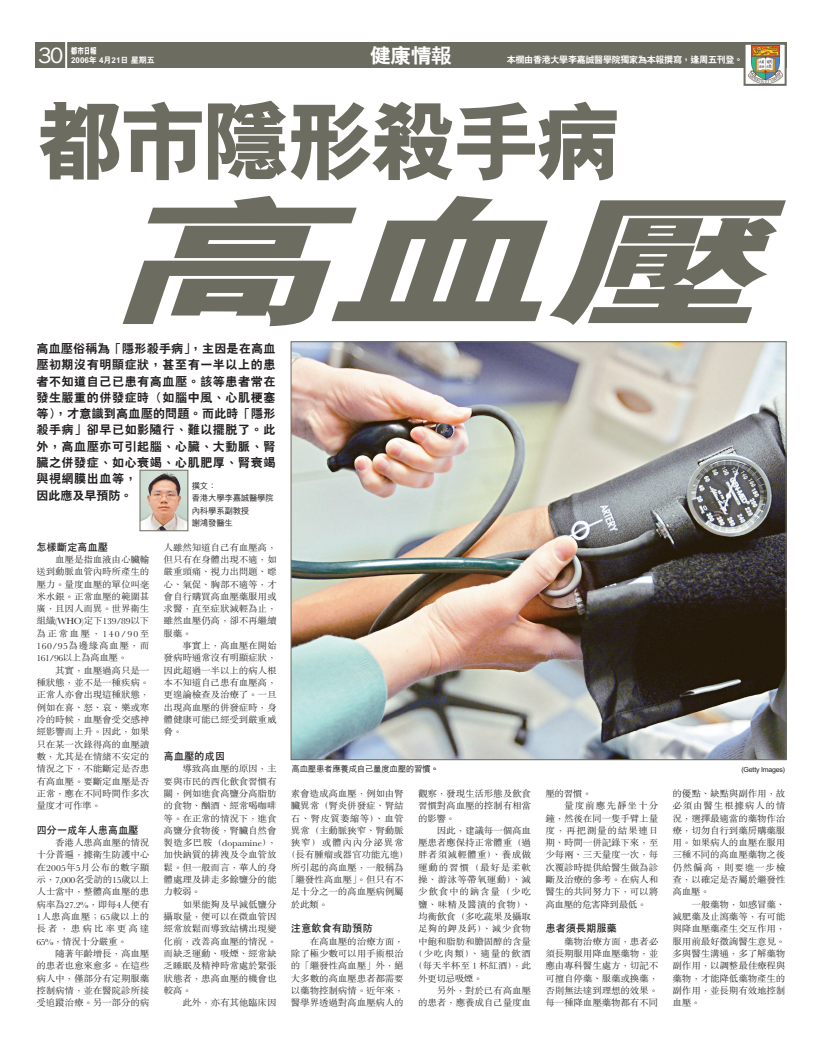
<style>
.page{position:relative;width:822px;height:1049px;background:#fff}
.page>*{position:absolute;margin:0;border:0;box-sizing:border-box;transform-origin:0 0}
.t1{font:italic 800 144px "M Hei";color:#6d6c61;scale:1.6 1}
.t2{font:800 88px "M Hei";letter-spacing:-.055em;color:#6d6c61}
.t3{font:22px "Franklin Gothic IT Cby BT";color:#fff}
.t4{font:800 20px "C Hei 2";color:#fff;scale:1.05 1}
.t5{font:800 12px/16.3px "C Hei 2";letter-spacing:.05em;color:#231f20}
.t6{font:700 10.5px "C Hei 2";letter-spacing:-.03em;color:#231f20}
.t7{font:300 9.2px/12.3px "M Sung";letter-spacing:-.025em;color:#231f20;text-align:justify;scale:1.05 1}
.t8{font:300 9.2px "M Sung";letter-spacing:.02em;color:#231f20;scale:1.05 1}
.t9{font:300 9.2px "M Sung";letter-spacing:.07em;color:#231f20;scale:1.05 1}
.t10{font:300 9.2px "M Sung";letter-spacing:.065em;color:#231f20;scale:1.05 1}
.t11{font:300 9.2px "M Sung";letter-spacing:-.05em;color:#231f20;scale:1.05 1}
.t12{font:300 9.2px "M Sung";letter-spacing:.095em;color:#231f20;scale:1.05 1}
.t13{font:800 9px "C Hei 2";letter-spacing:-.03em;color:#fff}
.t14{font:800 8.6px "M Hei";color:#fff;scale:.78 1}
.t15{font:500 8.5px/12.3px "M Hei";letter-spacing:-.04em;color:#231f20}
.t16{font:800 8px "C Hei 2";color:#fff}
.t17{font:500 7px "M Hei";letter-spacing:-.03em;color:#231f20}
</style>
<div class="page">
<img style="left:293px;top:343px;width:492px;height:415px">
<div style="left:35px;top:43px;width:752px;height:25px;background:#6d6c61"></div>
<hr style="left:65px;top:42px;width:2px;height:27px;background:#fff">
<div style="left:745px;top:44px;width:41px;height:41px;background:#fff"></div>
<img style="left:748px;top:46px;width:34px;height:37px">
<div style="left:744px;top:43px;width:43px;height:43px;border:2px solid #6d6c61"></div>
<img style="left:142px;top:472px;width:44px;height:57px">
<div style="left:140px;top:470px;width:48px;height:61px;border:1px solid #6d6c61"></div>
<p class="t16" style="left:71px;top:56px;width:85px">2006年 4月21日星期五</p>
<h3 class="t4" style="left:370px;top:45px;width:80px">健康情報</h3>
<p class="t13" style="left:507px;top:55px;width:238px">本欄由香港大學李嘉誠醫學院獨家為本報撰寫，逢周五刊登。</p>
<h3 class="t3" style="left:38px;top:47px;width:26px">30</h3>
<p class="t14" style="left:71px;top:46px;width:35px">都市日報</p>
<h2 class="t2" style="left:36px;top:95px;width:588px">都市隱形殺手病</h2>
<h1 class="t1" style="left:104px;top:186px;width:455px">高血壓</h1>
<h3 class="t5" style="left:36px;top:341px;width:240px">高血壓俗稱為「隱形殺手病」，主因是在高血壓初期沒有明顯症狀，甚至有一半以上的患者不知道自己已患有高血壓。該等患者常在發生嚴重的併發症時（如腦中風、心肌梗塞等），才意識到高血壓的問題。而此時「隱形殺手病」卻早已如影隨行、難以擺脫了。此外，高血壓亦可引起腦、心臟、大動脈、腎臟之併發症、如心衰竭、心肌肥厚、腎衰竭與視網膜出血等，<br>因此應及早預防。</h3>
<p class="t15" style="left:192px;top:480px;width:84px">撰文：<br>香港大學李嘉誠醫學院內科學系副教授<br>謝鴻發醫生</p>
<p class="t6" style="left:36px;top:541px;width:73px">怎樣斷定高血壓</p>
<p class="t7" style="left:36px;top:554px;width:109px;text-indent:19px">血壓是指血液由心臟輸送到動脈血管內時所產生的壓力。量度血壓的單位叫毫米水銀。正常血壓的範圍甚廣，且因人而異。世界衛生組織(WHO)定下139/89以下為正常血壓，140/90至160/95為邊緣高血壓，而161/96以上為高血壓。</p>
<p class="t7" style="left:36px;top:665px;width:109px;text-indent:19px">其實，血壓過高只是一種狀態，並不是一種疾病。正常人亦會出現這種狀態，例如在喜、怒、哀、樂或寒冷的時候，血壓會受交感神經影響而上升。因此，如果只在某一次錄得高的血壓讀數，尤其是在情緒不安定的情況之下，不能斷定是否患有高血壓。要斷定血壓是否正常，應在不同時間作多次量度才可作準。</p>
<p class="t6" style="left:36px;top:824px;width:104px">四分一成年人患高血壓</p>
<p class="t7" style="left:36px;top:837px;width:109px;text-indent:19px">香港人患高血壓的情況十分普遍，據衛生防護中心在2005年5月公布的數字顯示，7,000名受訪的15歲以上人士當中，整體高血壓的患病率為27.2%，即每4人便有1人患高血壓；65歲以上的長者，患病比率更高達65%，情況十分嚴重。</p>
<p class="t7" style="left:36px;top:948px;width:109px;text-indent:19px">隨著年齡增長，高血壓的患者也愈來愈多。在這些病人中，僅部分有定期服藥控制病情，並在醫院診所接受追蹤治療。另一部分的病</p>
<p class="t7" style="left:164px;top:542px;width:109px">人雖然知道自己有血壓高，但只有在身體出現不適，如嚴重頭痛、視力出問題、噁心、氣促、胸部不適等，才會自行購買高血壓藥服用或求醫，直至症狀減輕為止，雖然血壓仍高，卻不再繼續服藥。</p>
<p class="t7" style="left:164px;top:640px;width:109px;text-indent:19px">事實上，高血壓在開始發病時通常沒有明顯症狀，因此超過一半以上的病人根本不知道自己患有血壓高，更遑論檢查及治療了。一旦出現高血壓的併發症時，身體健康可能已經受到嚴重威脅。</p>
<p class="t6" style="left:164px;top:751px;width:63px">高血壓的成因</p>
<p class="t7" style="left:164px;top:763px;width:109px;text-indent:19px">導致高血壓的原因，主要與市民的西化飲食習慣有關，例如進食高鹽分高脂肪的食物、酗酒、經常喝咖啡等。在正常的情況下，進食高鹽分食物後，腎臟自然會製造多巴胺（dopamine），加快鈉質的排洩及令血管放鬆。但一般而言，華人的身體處理及排走多餘鹽分的能力較弱。</p>
<p class="t7" style="left:164px;top:899px;width:109px;text-indent:19px">如果能夠及早減低鹽分攝取量，便可以在微血管因經常放鬆而導致結構出現變化前，改善高血壓的情況。而缺乏運動、吸煙、經常缺乏睡眠及精神時常處於緊張狀態者，患高血壓的機會也較高。</p>
<p class="t7" style="left:182px;top:997px;width:91px">此外，亦有其他臨床因</p>
<p class="t15" style="left:292px;top:763px;width:149px">高血壓患者應養成自己量度血壓的習慣。</p>
<p class="t17" style="left:742px;top:766px;width:45px">(Getty Images)</p>
<p class="t7" style="left:291px;top:788px;width:109px">素會造成高血壓，例如由腎</p>
<p class="t7" style="left:291px;top:800px;width:109px">臟異常（腎炎併發症、腎結</p>
<p class="t8" style="left:291px;top:813px;width:109px">石、腎皮質萎縮等）、血管</p>
<p class="t7" style="left:291px;top:825px;width:109px">異常（主動脈狹窄、腎動脈</p>
<p class="t9" style="left:291px;top:838px;width:109px">狹窄）或體內內分泌異常</p>
<p class="t7" style="left:286px;top:849px;width:118px">（長有腫瘤或器官功能亢進）</p>
<p class="t7" style="left:291px;top:862px;width:109px">所引起的高血壓，一般稱為</p>
<p class="t7" style="left:286px;top:874px;width:114px">「繼發性高血壓」。但只有不</p>
<p class="t7" style="left:291px;top:886px;width:109px">足十分之一的高血壓病例屬</p>
<p class="t7" style="left:291px;top:899px;width:37px">於此類。</p>
<p class="t6" style="left:291px;top:923px;width:83px">注意飲食有助預防</p>
<p class="t7" style="left:291px;top:936px;width:109px;text-indent:19px">在高血壓的治療方面，除了極少數可以用手術根治的「繼發性高血壓」外，絕大多數的高血壓患者都需要以藥物控制病情。近年來，醫學界透過對高血壓病人的</p>
<p class="t7" style="left:418px;top:788px;width:109px">觀察，發現生活形態及飲食習慣對高血壓的控制有相當的影響。</p>
<p class="t7" style="left:437px;top:825px;width:91px">因此，建議每一個高血</p>
<p class="t7" style="left:418px;top:837px;width:109px">壓患者應保持正常體重（過</p>
<p class="t8" style="left:418px;top:850px;width:109px">胖者須減輕體重）、養成做</p>
<p class="t9" style="left:418px;top:863px;width:109px">運動的習慣（最好是柔軟</p>
<p class="t8" style="left:418px;top:875px;width:109px">操、游泳等帶氧運動）、減</p>
<p class="t9" style="left:418px;top:887px;width:109px">少飲食中的鈉含量（少吃</p>
<p class="t8" style="left:418px;top:900px;width:109px">鹽、味精及醬漬的食物）、</p>
<p class="t7" style="left:418px;top:911px;width:109px">均衡飲食（多吃蔬果及攝取</p>
<p class="t8" style="left:418px;top:924px;width:109px">足夠的鉀及鈣）、減少食物</p>
<p class="t7" style="left:418px;top:936px;width:109px">中飽和脂肪和膽固醇的含量</p>
<p class="t10" style="left:413px;top:949px;width:114px">（少吃肉類）、適量的飲酒</p>
<p class="t7" style="left:413px;top:960px;width:114px">（每天半杯至１杯紅酒），此</p>
<p class="t7" style="left:418px;top:973px;width:63px">外更切忌吸煙。</p>
<p class="t7" style="left:437px;top:985px;width:91px">另外，對於已有高血壓</p>
<p class="t7" style="left:418px;top:997px;width:109px">的患者，應養成自己量度血</p>
<p class="t7" style="left:545px;top:788px;width:46px">壓的習慣。</p>
<p class="t12" style="left:564px;top:801px;width:91px">量度前應先靜坐十分</p>
<p class="t7" style="left:545px;top:812px;width:109px">鐘，然後在同一隻手臂上量</p>
<p class="t9" style="left:545px;top:826px;width:109px">度，再把測量的結果連日</p>
<p class="t7" style="left:545px;top:837px;width:109px">期、時間一併記錄下來，至</p>
<p class="t7" style="left:545px;top:849px;width:109px">少每兩、三天量度一次，每</p>
<p class="t7" style="left:545px;top:862px;width:109px">次覆診時提供給醫生做為診</p>
<p class="t7" style="left:545px;top:874px;width:109px">斷及治療的參考。在病人和</p>
<p class="t7" style="left:545px;top:886px;width:109px">醫生的共同努力下，可以將</p>
<p class="t11" style="left:545px;top:900px;width:98px">高血壓的危害降到最低。</p>
<p class="t6" style="left:545px;top:923px;width:73px">患者須長期服藥</p>
<p class="t7" style="left:545px;top:936px;width:109px;text-indent:19px">藥物治療方面，患者必須長期服用降血壓藥物，並應由專科醫生處方，切記不可擅自停藥、服藥或換藥，否則無法達到理想的效果。每一種降血壓藥物都有不同</p>
<p class="t7" style="left:673px;top:788px;width:109px">的優點、缺點與副作用，故必須由醫生根據病人的情況，選擇最適當的藥物作治療，切勿自行到藥房購藥服用。如果病人的血壓在服用三種不同的高血壓藥物之後仍然偏高，則要進一步檢查，以確定是否屬於繼發性高血壓。</p>
<p class="t7" style="left:673px;top:899px;width:109px;text-indent:19px">一般藥物，如感冒藥、減肥藥及止瀉藥等，有可能與降血壓藥產生交互作用，服用前最好徵詢醫生意見。多與醫生溝通，多了解藥物副作用，以調整最佳療程與藥物，才能降低藥物產生的副作用，並長期有效地控制血壓。</p>
</div>
